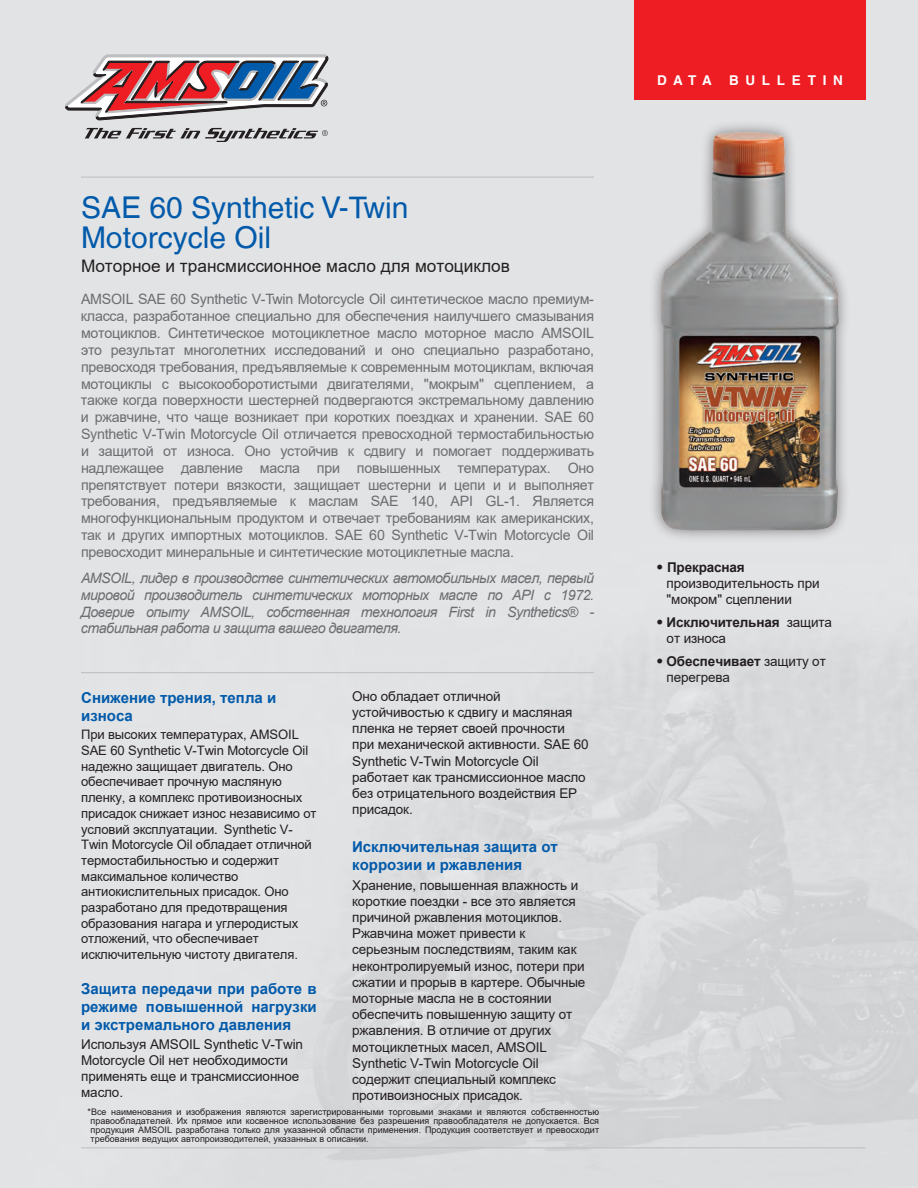
<style>
.page{position:relative;width:918px;height:1188px;background:#fff}
.page>*{position:absolute;margin:0;border:0;box-sizing:border-box;transform-origin:0 0}
.t1{font:30px/30px "Helvetica LT";color:#015aaa}
.t2{font:17.25px "Arial";color:#231f20}
.t3{font:700 15px/18px "Arial";color:#015aaa}
.t4{font:14.25px/16.8px "Arial";letter-spacing:-.015em;color:#6c6d70;text-align:justify}
.t5{font:italic 14.25px/16.8px "Arial";letter-spacing:-.035em;color:#6c6d70;text-align:justify}
.t6{font:13.5px/16.2px "Arial";letter-spacing:-.01em;color:#231f20}
.t7{font:700 13.5px/16.2px "Arial";letter-spacing:-.01em;color:#231f20}
.t8{font:700 13.5px "Helvetica LT";letter-spacing:.5em;color:#fff}
.t9{font:13.05px/15.8px "Arial";letter-spacing:-.01em;color:#231f20}
.t10{font:9px/9px "Arial";color:#231f20;text-align:justify}
.s1{font-family:"Helvetica LT";font-weight:300}
.s2{font-weight:700}
.s3{font-weight:400}
</style>
<div class="page">
<svg style="left:65px;top:55px;width:263px;height:87px;background:#b099a2"></svg>
<hr style="left:81px;top:672px;width:513px;height:1px;background:#bcbdc0">
<hr style="left:81px;top:1148px;width:785px;height:1px;background:#bcbdc0">
<hr style="left:81px;top:177px;width:513px;height:1px;background:#bcbdc0">
<div style="left:634px;top:0;width:232px;height:100px;background:#ee1d23"></div>
<div style="left:648px;top:120px;width:203px;height:423px;background:#231f20;opacity:.5"></div>
<img style="left:661px;top:132px;width:178px;height:399px">
<h1 class="t1" style="left:81px;top:192px;width:329px">SAE 60 Synthetic V-Twin<br>Motorcycle Oil</h1>
<p class="t2" style="left:81px;top:254px;width:430px">Моторное и трансмиссионное масло для мотоциклов</p>
<p class="t4" style="left:81px;top:291px;width:515px">AMSOIL SAE 60 Synthetic V-Twin Motorcycle Oil синтетическое масло премиум&shy;класса, разработанное специально для обеспечения наилучшего смазывания мотоциклов. Синтетическое мотоциклетное масло моторное масло AMSOIL это результат многолетних исследований и оно специально разработано, превосходя требования, предъявляемые к современным мотоциклам, включая мотоциклы с высокооборотистыми двигателями, "мокрым" сцеплением, а также когда поверхности шестерней подвергаются экстремальному давлению и ржавчине, что чаще возникает при коротких поездках и хранении. SAE 60<br>Synthetic V-Twin Motorcycle Oil отличается превосходной термостабильностью и защитой от износа. Оно устойчив к сдвигу и помогает поддерживать надлежащее давление масла при повышенных температурах. Оно препятствует потери вязкости, защищает шестерни и цепи и и выполняет требования, предъявляемые к маслам SAE 140, API GL-1. Является многофункциональным продуктом и отвечает требованиям как американских, так и других импортных мотоциклов. SAE 60 Synthetic V-Twin Motorcycle Oil превосходит минеральные и синтетические мотоциклетные масла.</p>
<p class="t5" style="left:81px;top:570px;width:515px">AMSOIL, лидер в производстве синтетических автомобильных масел, первый мировой производитель синтетических моторных масле по API с 1972.<br>Доверие опыту AMSOIL, собственная технология First in Synthetics® - стабильная работа и защита вашего двигателя.</p>
<p class="t3" style="left:81px;top:688px;width:197px">Снижение трения, тепла и износа</p>
<p class="t9" style="left:81px;top:727px;width:237px">При высоких температурах, AMSOIL SAE 60 Synthetic V-Twin Motorcycle Oil надежно защищает двигатель. Оно обеспечивает прочную масляную пленку, а комплекс противоизносных присадок снижает износ независимо от условий эксплуатации. Synthetic V-Twin Motorcycle Oil обладает отличной термостабильностью и содержит максимальное количество антиокислительных присадок. Оно разработано для предотвращения образования нагара и углеродистых отложений, что обеспечивает исключительную чистоту двигателя.</p>
<p class="t3" style="left:81px;top:979px;width:237px;text-align:justify">Защита передачи при работе в режиме повышенной нагрузки и экстремального давления</p>
<p class="t6" style="left:81px;top:1036px;width:223px">Используя AMSOIL Synthetic V-Twin<br>Motorcycle Oil нет необходимости применять еще и трансмиссионное масло.</p>
<p class="t6" style="left:352px;top:688px;width:238px">Оно обладает отличной устойчивостью к сдвигу и масляная пленка не теряет своей прочности при механической активности. SAE 60<br>Synthetic V-Twin Motorcycle Oil работает как трансмиссионное масло без отрицательного воздействия ЕР присадок.</p>
<p class="t3" style="left:352px;top:838px;width:207px">Исключительная защита от коррозии и ржавления</p>
<p class="t6" style="left:352px;top:877px;width:235px">Хранение, повышенная влажность и короткие поездки - все это является причиной ржавления мотоциклов.<br>Ржавчина может привести к серьезным последствиям, таким как неконтролируемый износ, потери при сжатии и прорыв в картере. Обычные моторные масла не в состоянии обеспечить повышенную защиту от ржавления. В отличие от других мотоциклетных масел, AMSOIL<br>Synthetic V-Twin Motorcycle Oil содержит специальный комплекс противоизносных присадок.</p>
<p class="t10" style="left:91px;top:1107px;width:510px;text-indent:-3px">*Все наименования и изображения являются зарегистрированными торговыми знаками и являются собственностью правообладателей. Их прямое или косвенное использование без разрешения правообладателя не допускается. Вся продукция AMSOIL разработана только для указанной области применения. Продукция соответствует и превосходит требования ведущих автопроизводителей, указанных в описании.</p>
<p class="t8" style="left:657px;top:72px;width:56px">DATA</p>
<p class="t8" style="left:729px;top:72px;width:115px">BULLETIN</p>
<p class="t6" style="left:667px;top:559px;width:154px;text-indent:-10px"><span class="s1">•</span> <span class="s2">Прекрасная </span>производительность при "мокром" сцеплении</p>
<p class="t7" style="left:667px;top:614px;width:167px;text-indent:-10px"><span class="s1">•</span> Исключительная <span class="s3">защита от износа</span></p>
<p class="t6" style="left:667px;top:653px;width:161px;text-indent:-10px"><span class="s1">•</span> <span class="s2">Обеспечивает</span> защиту от перегрева</p>
</div>
